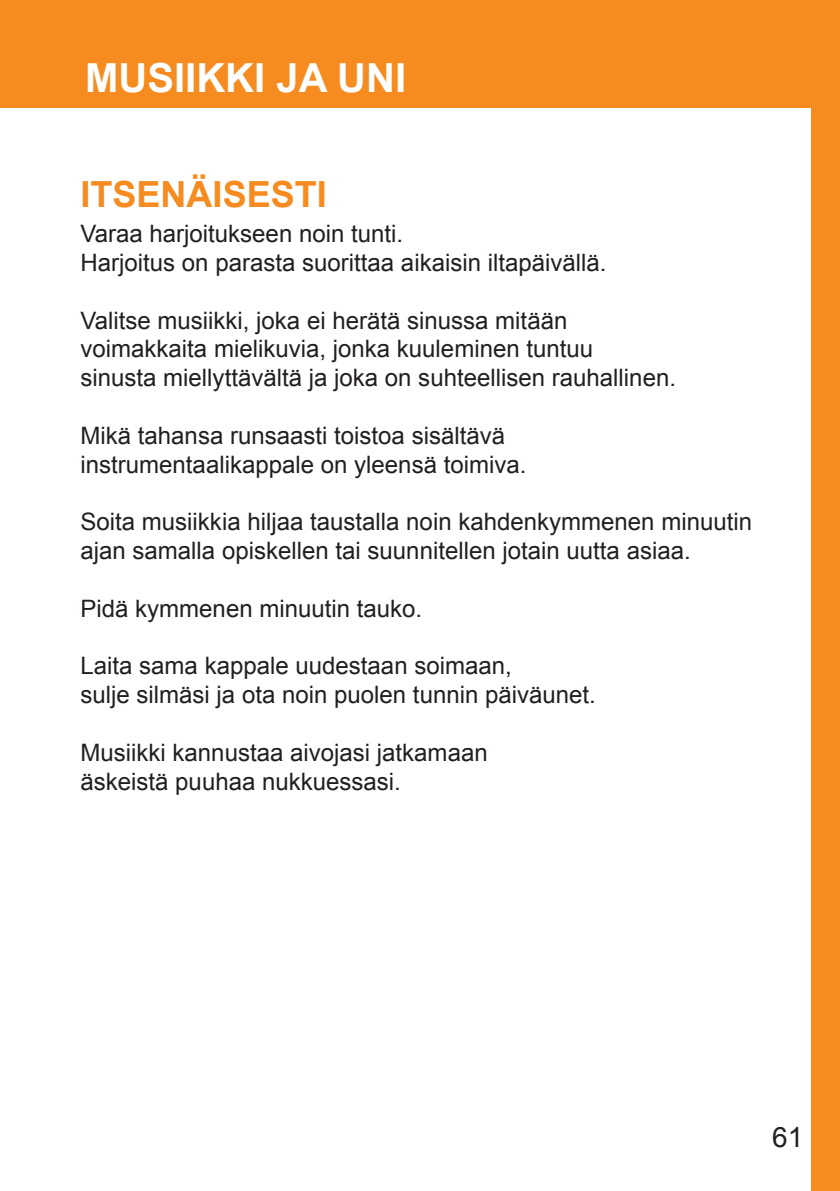
<style>
.page{position:relative;width:840px;height:1191px;background:#fff}
.page>*{position:absolute;margin:0;border:0;box-sizing:border-box;transform-origin:0 0}
.t1{font:700 40px "Arial";color:#fff}
.t2{font:700 36px "Arial";color:#f68b1f}
.t3{font:28px "Arial";color:#231f20}
.t4{font:24px/28.8px "Arial";color:#231f20}
</style>
<div class="page">
<div style="left:0;top:0;width:839px;height:108px;background:#f68b1f"></div>
<div style="left:811px;top:0;width:28px;height:1191px;background:#f68b1f"></div>
<h1 class="t1" style="left:85px;top:51px;width:23px">MUSII</h1>
<h1 class="t1" style="left:196px;top:51px;width:211px">KKI JA UNI</h1>
<h2 class="t2" style="left:80px;top:171px;width:248px">ITSENÄISESTI</h2>
<p class="t4" style="left:80px;top:220px;width:527px">Varaa harjoitukseen noin tunti.<br>Harjoitus on parasta suorittaa aikaisin iltapäivällä.</p>
<p class="t4" style="left:80px;top:306px;width:596px">Valitse musiikki, joka ei herätä sinussa mitään voimakkaita mielikuvia, jonka kuuleminen tuntuu<br>sinusta miellyttävältä ja joka on suhteellisen rauhallinen.</p>
<p class="t4" style="left:80px;top:421px;width:447px">Mikä tahansa runsaasti toistoa sisältävä instrumentaalikappale on yleensä toimiva.</p>
<p class="t4" style="left:80px;top:508px;width:672px">Soita musiikkia hiljaa taustalla noin kahdenkymmenen minuutin ajan samalla opiskellen tai suunnitellen jotain uutta asiaa.</p>
<p class="t4" style="left:80px;top:594px;width:343px">Pidä kymmenen minuutin tauko.</p>
<p class="t4" style="left:80px;top:652px;width:516px">Laita sama kappale uudestaan soimaan,<br>sulje silmäsi ja ota noin puolen tunnin päiväunet.</p>
<p class="t4" style="left:80px;top:738px;width:408px">Musiikki kannustaa aivojasi jatkamaan äskeistä puuhaa nukkuessasi.</p>
<p class="t3" style="left:771px;top:1119px;width:33px">61</p>
</div>
